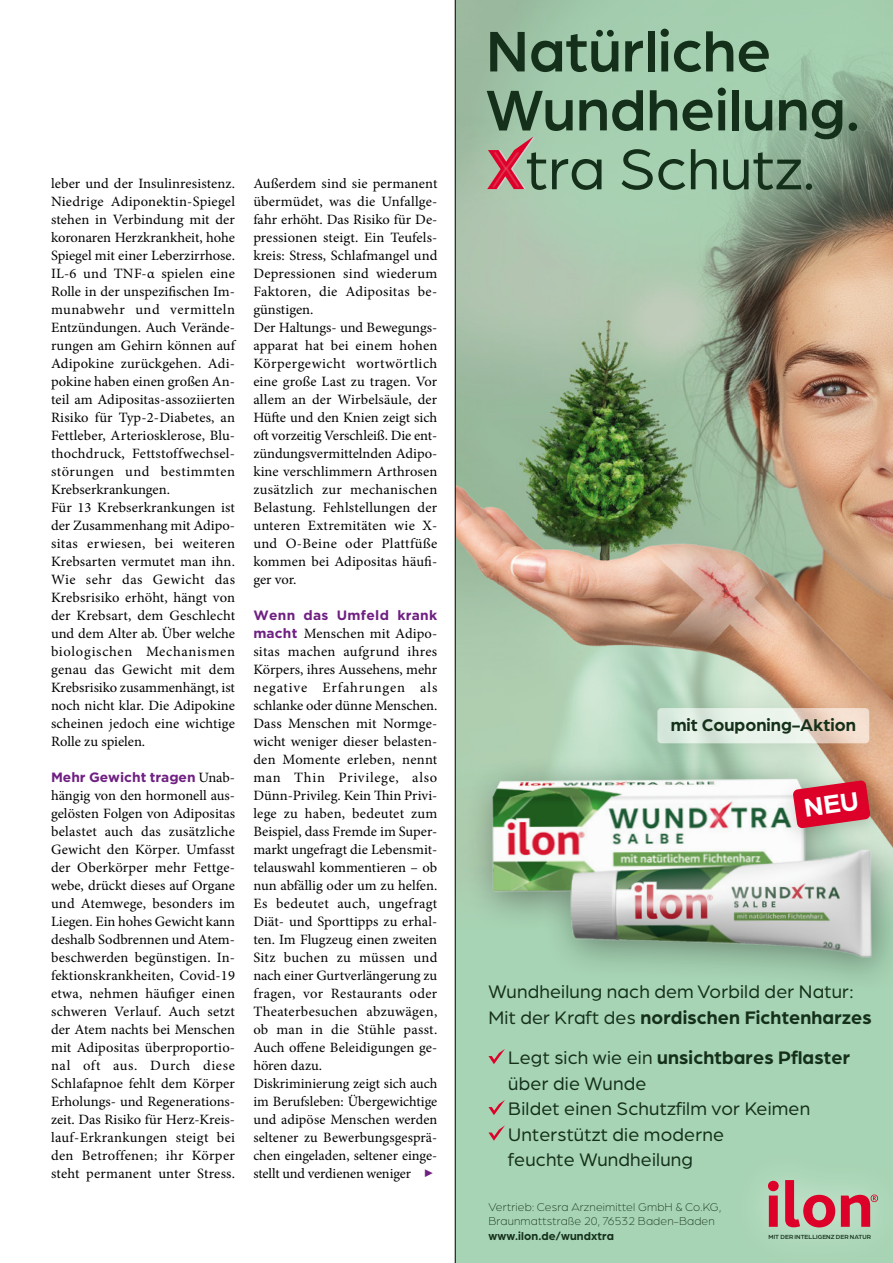
<style>
.page{position:relative;width:893px;height:1263px;background:#fff}
.page>*{position:absolute;margin:0;border:0;box-sizing:border-box;transform-origin:0 0}
.t1{font:500 61.05px/58.9px "Arboria";color:#15301a}
.t2{font:61.05px "Arboria";color:#15301a}
.t3{font:19.35px/25.5px "Arboria";letter-spacing:.01em;color:#15301a}
.t4{font:700 18.15px "Arboria";color:#15301a}
.t5{font:14.25px/18px "Minion Pro";letter-spacing:.005em;color:#000}
.t6{font:700 13.5px "Gotham";letter-spacing:.01em;color:#6f2082}
.t7{font:300 12px/14.4px "Arboria";letter-spacing:.01em;color:#15301a}
.t8{font:700 12px "Arboria";letter-spacing:.01em;color:#15301a}
.t9{font:500 6.3px "Arboria";color:#15301a}
.s1{font-family:"Minion Pro";font-weight:400;font-size:14.25px;color:#000}
.s2{font-family:"Gotham";font-weight:700;font-size:13.5px;color:#6f2082}
.s3{font-weight:700}
</style>
<div class="page">
<img style="left:456px;top:299px;width:437px;height:567px">
<div style="left:455px;top:866px;width:438px;height:397px;background:#a7d4b4"></div>
<div style="left:464px;top:754px;width:429px;height:241px;background:#000;opacity:.36"></div>
<img style="left:466px;top:750px;width:416px;height:232px">
<svg style="left:488px;top:1049px;width:17px;height:15px"></svg>
<svg style="left:488px;top:1100px;width:17px;height:15px"></svg>
<svg style="left:488px;top:1125px;width:17px;height:16px"></svg>
<svg style="left:768px;top:1180px;width:110px;height:47px"></svg>
<div style="left:777px;top:769px;width:110px;height:81px;background:#15301a;opacity:.21"></div>
<div style="left:634px;top:684px;width:259px;height:89px;background:#15301a;opacity:.21"></div>
<svg style="left:657px;top:708px;width:212px;height:35px;background:#e5e7db"></svg>
<svg style="left:497px;top:299px;width:396px;height:33px;background:#b4b39b"></svg>
<svg style="left:456px;top:0;width:437px;height:299px;background:#9fbca0"></svg>
<svg style="left:487px;top:137px;width:48px;height:52px"></svg>
<img style="left:489px;top:143px;width:35px;height:46px">
<hr style="left:455px;top:0;width:1px;height:1263px;background:#000">
<svg style="left:793px;top:780px;width:77px;height:48px;background:#d62e49"></svg>
<p class="t5" style="left:51px;top:175px;width:186px">leber und der Insulinresistenz.<br>Niedrige Adiponektin-Spiegel stehen in Verbindung mit der koronaren Herzkrankheit, hohe<br>Spiegel mit einer Leberzirrhose.<br>IL-6 und TNF-α spielen eine<br>Rolle in der unspezifischen Im&shy;munabwehr und vermitteln<br>Entzündungen. Auch Verände&shy;rungen am Gehirn können auf<br>Adipokine zurückgehen. Adi&shy;pokine haben einen großen An&shy;teil am Adipositas-assoziierten<br>Risiko für Typ-2-Diabetes, an<br>Fettleber, Arteriosklerose, Blu&shy;thochdruck, Fettstoffwechsel&shy;störungen und bestimmten<br>Krebserkrankungen.<br>Für 13 Krebserkrankungen ist der Zusammenhang mit Adipo&shy;sitas erwiesen, bei weiteren<br>Krebsarten vermutet man ihn.<br>Wie sehr das Gewicht das<br>Krebsrisiko erhöht, hängt von der Krebsart, dem Geschlecht und dem Alter ab. Über welche biologischen Mechanismen genau das Gewicht mit dem<br>Krebsrisiko zusammenhängt, ist noch nicht klar. Die Adipokine scheinen jedoch eine wichtige<br>Rolle zu spielen.</p>
<p class="t6" style="left:51px;top:768px;width:186px">Mehr Gewicht tragen <span class="s1">Unab-</span></p>
<p class="t5" style="left:51px;top:787px;width:186px;text-align:justify">hängig von den hormonell aus&shy;gelösten Folgen von Adipositas belastet auch das zusätzliche Gewicht den Körper. Umfasst der Oberkörper mehr Fettge&shy;webe, drückt dieses auf Organe und Atemwege, besonders im Liegen. Ein hohes Gewicht kann deshalb Sodbrennen und Atem&shy;beschwerden begünstigen. In&shy;fektionskrankheiten, Covid-19 etwa, nehmen häufiger einen schweren Verlauf. Auch setzt der Atem nachts bei Menschen mit Adipositas überproportio&shy;nal oft aus. Durch diese Schlafapnoe fehlt dem Körper Erholungs- und Regenerations&shy;zeit. Das Risiko für Herz-Kreis&shy;lauf-Erkrankungen steigt bei den Betroffenen; ihr Körper steht permanent unter Stress.</p>
<p class="t5" style="left:253px;top:175px;width:186px">Außerdem sind sie permanent übermüdet, was die Unfallge&shy;fahr erhöht. Das Risiko für De&shy;pressionen steigt. Ein Teufels&shy;kreis: Stress, Schlafmangel und<br>Depressionen sind wiederum<br>Faktoren, die Adipositas be&shy;günstigen.<br>Der Haltungs- und Bewegungs&shy;apparat hat bei einem hohen<br>Körpergewicht wortwörtlich eine große Last zu tragen. Vor allem an der Wirbelsäule, der<br>Hüfte und den Knien zeigt sich oft vorzeitig Verschleiß. Die ent&shy;zündungsvermittelnden Adipo&shy;kine verschlimmern Arthrosen zusätzlich zur mechanischen<br>Belastung. Fehlstellungen der unteren Extremitäten wie X&shy;und O-Beine oder Plattfüße kommen bei Adipositas häufi&shy;ger vor.</p>
<p class="t6" style="left:253px;top:606px;width:185px">Wenn das Umfeld krank</p>
<p class="t5" style="left:253px;top:625px;width:186px"><span class="s2">macht</span> Menschen mit Adipo&shy;sitas machen aufgrund ihres<br>Körpers, ihres Aussehens, mehr negative Erfahrungen als schlanke oder dünne Menschen.<br>Dass Menschen mit Normge&shy;wicht weniger dieser belasten&shy;den Momente erleben, nennt man Thin Privilege, also<br>Dünn-Privileg. Kein Thin Privi&shy;lege zu haben, bedeutet zum<br>Beispiel, dass Fremde im Super&shy;markt ungefragt die Lebensmit&shy;telauswahl kommentieren – ob nun abfällig oder um zu helfen.<br>Es bedeutet auch, ungefragt<br>Diät- und Sporttipps zu erhal&shy;ten. Im Flugzeug einen zweiten<br>Sitz buchen zu müssen und nach einer Gurtverlängerung zu fragen, vor Restaurants oder<br>Theaterbesuchen abzuwägen, ob man in die Stühle passt.<br>Auch offene Beleidigungen ge&shy;hören dazu.<br>Diskriminierung zeigt sich auch im Berufsleben: Übergewichtige und adipöse Menschen werden seltener zu Bewerbungsgesprä&shy;chen eingeladen, seltener einge&shy;stellt und verdienen weniger</p>
<h1 class="t1" style="left:486px;top:18px;width:375px">Natürliche<br>Wundheilung.</h1>
<h1 class="t2" style="left:526px;top:129px;width:291px">tra Schutz.</h1>
<p class="t4" style="left:671px;top:713px;width:187px">mit Couponing-Aktion</p>
<h2 class="t3" style="left:488px;top:978px;width:385px">Wundheilung nach dem Vorbild der Natur:<br>Mit der Kraft des <span class="s3">nordischen Fichtenharzes</span></h2>
<h2 class="t3" style="left:508px;top:1044px;width:343px">Legt sich wie ein <span class="s3">unsichtbares Pflaster </span>über die Wunde<br>Bildet einen Schutzfilm vor Keimen<br>Unterstützt die moderne<br>feuchte Wundheilung</h2>
<p class="t7" style="left:488px;top:1199px;width:234px">Vertrieb: Cesra Arzneimittel GmbH &amp; Co.KG,<br>Braunmattstraße 20, 76532 Baden-Baden</p>
<p class="t8" style="left:488px;top:1227px;width:127px">www.ilon.de/wundxtra</p>
<p class="t9" style="left:768px;top:1233px;width:104px">MIT DER INTELLIGENZ DER NATUR</p>
</div>
